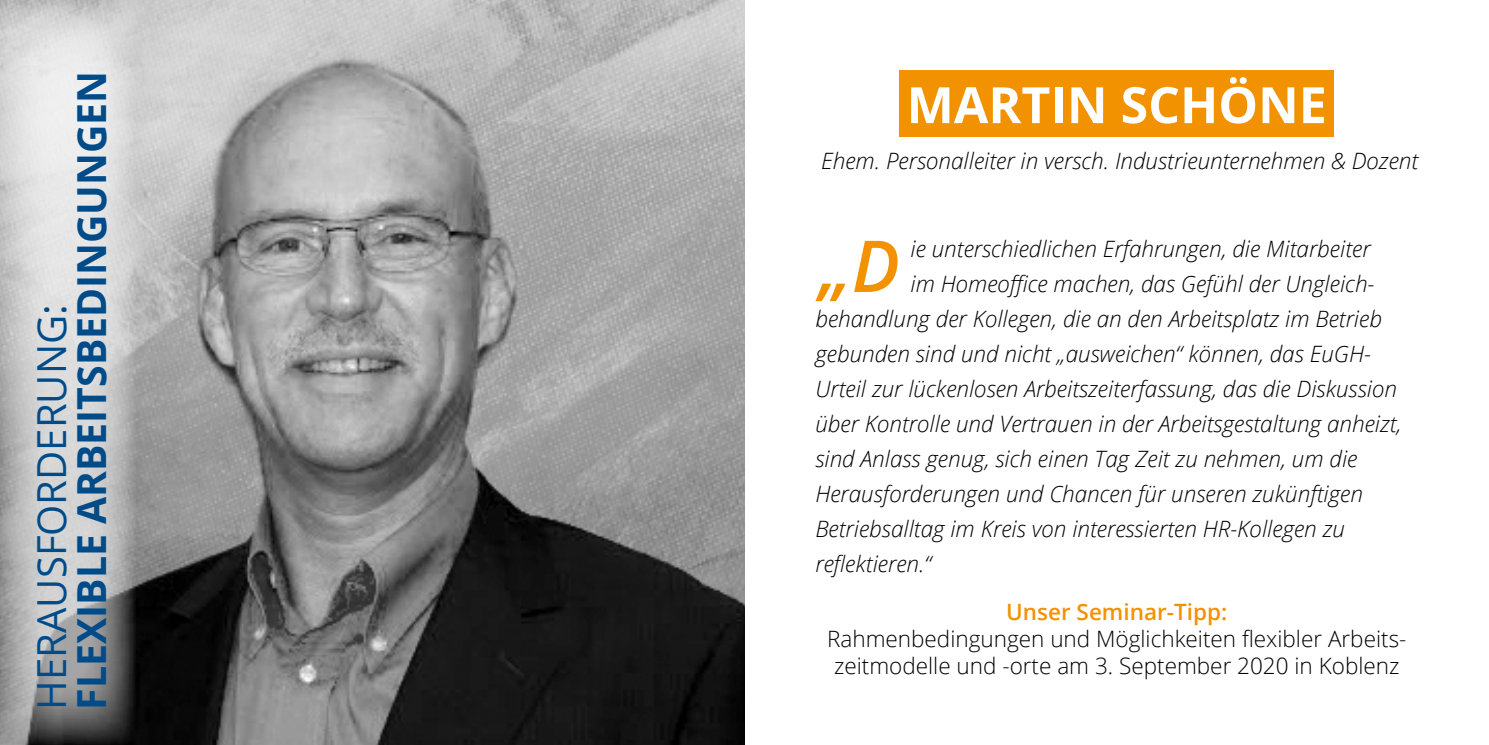
<style>
.page{position:relative;width:1489px;height:745px;background:#fff}
.page>*{position:absolute;margin:0;border:0;box-sizing:border-box;transform-origin:0 0}
.t1{font:italic 600 71.5px "Open Sans";color:#f39200}
.t2{font:700 50px "Open Sans";color:#fff}
.t3{font:700 40px "Open Sans";color:#004b88}
.t4{font:40px "Open Sans";color:#004b88}
.t5{font:italic 300 22.5px "Open Sans";color:#000}
.t6{font:300 22.5px/27px "Open Sans";color:#000;text-align:center}
.t7{font:600 22.5px "Open Sans";color:#f39200}
</style>
<div class="page">
<img style="left:136px;top:0;width:608px;height:744px">
<div style="left:899px;top:71px;width:434px;height:66px;background:#f39200"></div>
<svg style="left:0;top:0;width:136px;height:744px;background:#c3c3c3"></svg>
<h3 class="t4" style="left:24px;top:709px;width:406px;rotate:-90deg">HERAUSFORDERUNG:</h3>
<h3 class="t3" style="left:63px;top:709px;width:640px;rotate:-90deg">FLEXIBLE ARBEITSBEDINGUNGEN</h3>
<h2 class="t2" style="left:906px;top:70px;width:421px">MARTIN SCHÖNE</h2>
<p class="t5" style="left:821px;top:145px;width:598px">Ehem. Personalleiter in versch. Industrieunternehmen &amp; Dozent</p>
<h1 class="t1" style="left:819px;top:217px;width:82px">„D</h1>
<p class="t5" style="left:910px;top:233px;width:461px">ie unterschiedlichen Erfahrungen, die Mitarbeiter</p>
<p class="t5" style="left:910px;top:268px;width:465px">im Homeoffice machen, das Gefühl der Ungleich-</p>
<p class="t5" style="left:815px;top:303px;width:568px">behandlung der Kollegen, die an den Arbeitsplatz im Betrieb</p>
<p class="t5" style="left:815px;top:338px;width:555px">gebunden sind und nicht „ausweichen“ können, das EuGH-</p>
<p class="t5" style="left:815px;top:373px;width:583px">Urteil zur lückenlosen Arbeitszeiterfassung, das die Diskussion</p>
<p class="t5" style="left:815px;top:408px;width:587px">über Kontrolle und Vertrauen in der Arbeitsgestaltung anheizt,</p>
<p class="t5" style="left:815px;top:443px;width:543px">sind Anlass genug, sich einen Tag Zeit zu nehmen, um die</p>
<p class="t5" style="left:815px;top:478px;width:549px">Herausforderungen und Chancen für unseren zukünftigen</p>
<p class="t5" style="left:815px;top:513px;width:531px">Betriebsalltag im Kreis von interessierten HR-Kollegen zu</p>
<p class="t5" style="left:815px;top:548px;width:117px">reflektieren.“</p>
<p class="t7" style="left:1006px;top:596px;width:223px">Unser Seminar-Tipp:</p>
<p class="t6" style="left:827px;top:624px;width:580px">Rahmenbedingungen und Möglichkeiten flexibler Arbeits&shy;zeitmodelle und -orte am 3. September 2020 in Koblenz</p>
</div>
